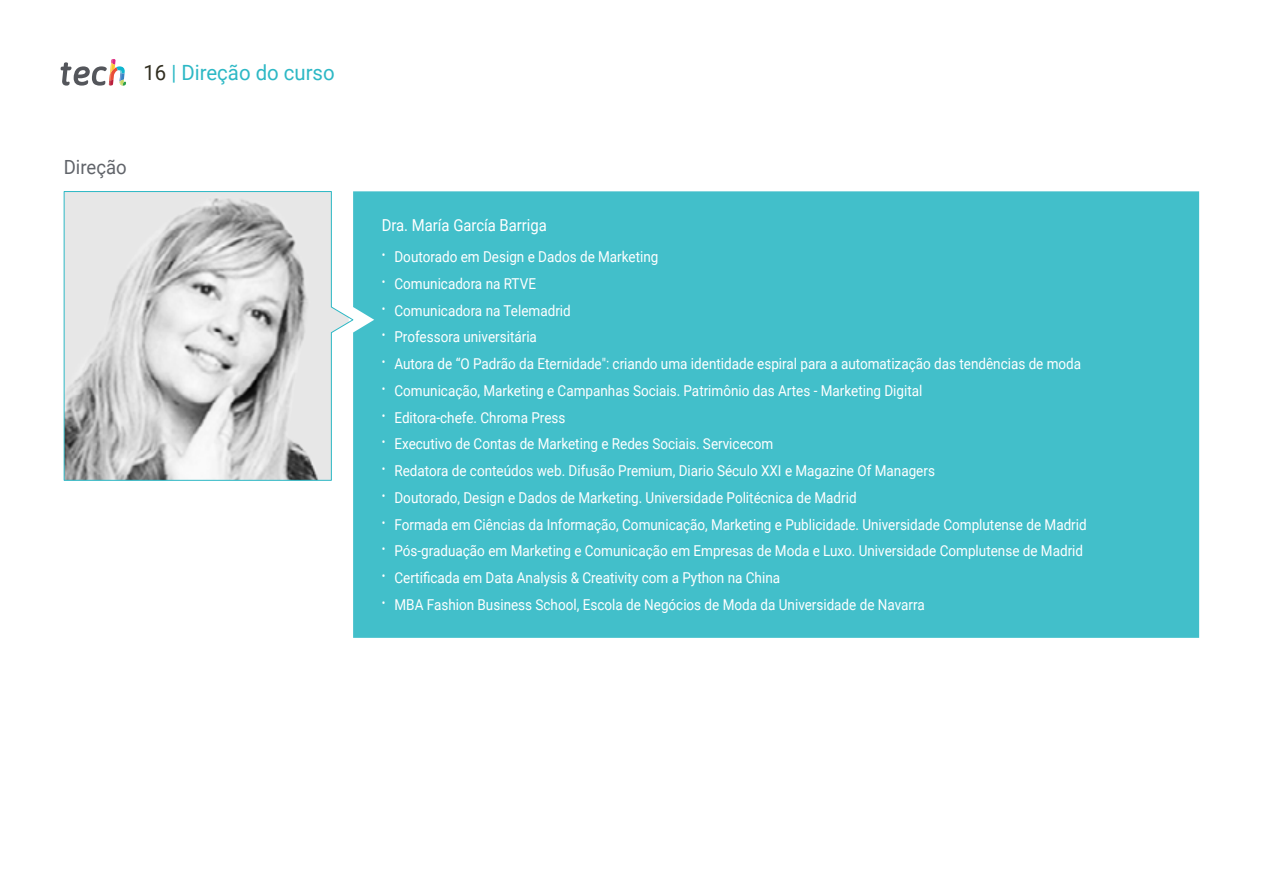
<style>
.page{position:relative;width:1263px;height:893px;background:#fff}
.page>*{position:absolute;margin:0;border:0;box-sizing:border-box;transform-origin:0 0}
.t1{font:21px "Roboto";color:#2db8c5}
.t2{font:19.5px "Roboto";color:#61646a;scale:.95 1}
.t3{font:16.5px "Roboto";color:#fff;scale:.9 1}
.t4{font:15px "Roboto";color:#fff;scale:.9 1}
.s1{color:#312e20}
</style>
<div class="page">
<svg style="left:61px;top:59px;width:65px;height:27px"></svg>
<div style="left:353px;top:191px;width:846px;height:447px;background:#42bfca"></div>
<svg style="left:63px;top:191px;width:291px;height:290px;background:#d1d2d2"></svg>
<h1 class="t1" style="left:144px;top:57px;width:193px"><span class="s1">16</span> | Direção do curso</h1>
<h2 class="t2" style="left:64px;top:153px;width:68px">Direção</h2>
<p class="t3" style="left:382px;top:214px;width:185px">Dra. María García Barriga</p>
<p class="t4" style="left:382px;top:246px;width:309px"><sup>•</sup> Doutorado em Design e Dados de Marketing</p>
<p class="t4" style="left:382px;top:273px;width:173px"><sup>•</sup> Comunicadora na RTVE</p>
<p class="t4" style="left:382px;top:300px;width:212px"><sup>•</sup> Comunicadora na Telemadrid</p>
<p class="t4" style="left:382px;top:326px;width:174px"><sup>•</sup> Professora universitária</p>
<p class="t4" style="left:382px;top:353px;width:779px"><sup>•</sup> Autora de “O Padrão da Eternidade": criando uma identidade espiral para a automatização das tendências de moda</p>
<p class="t4" style="left:382px;top:380px;width:602px"><sup>•</sup> Comunicação, Marketing e Campanhas Sociais. Patrimônio das Artes - Marketing Digital</p>
<p class="t4" style="left:382px;top:407px;width:206px"><sup>•</sup> Editora-chefe. Chroma Press</p>
<p class="t4" style="left:382px;top:433px;width:437px"><sup>•</sup> Executivo de Contas de Marketing e Redes Sociais. Servicecom</p>
<p class="t4" style="left:382px;top:460px;width:616px"><sup>•</sup> Redatora de conteúdos web. Difusão Premium, Diario Século XXI e Magazine Of Managers</p>
<p class="t4" style="left:382px;top:487px;width:529px"><sup>•</sup> Doutorado, Design e Dados de Marketing. Universidade Politécnica de Madrid</p>
<p class="t4" style="left:382px;top:514px;width:785px"><sup>•</sup> Formada em Ciências da Informação, Comunicação, Marketing e Publicidade. Universidade Complutense de Madrid</p>
<p class="t4" style="left:382px;top:540px;width:781px"><sup>•</sup> Pós-graduação em Marketing e Comunicação em Empresas de Moda e Luxo. Universidade Complutense de Madrid</p>
<p class="t4" style="left:382px;top:567px;width:444px"><sup>•</sup> Certificada em Data Analysis &amp; Creativity com a Python na China</p>
<p class="t4" style="left:382px;top:594px;width:605px"><sup>•</sup> MBA Fashion Business School, Escola de Negócios de Moda da Universidade de Navarra</p>
</div>
